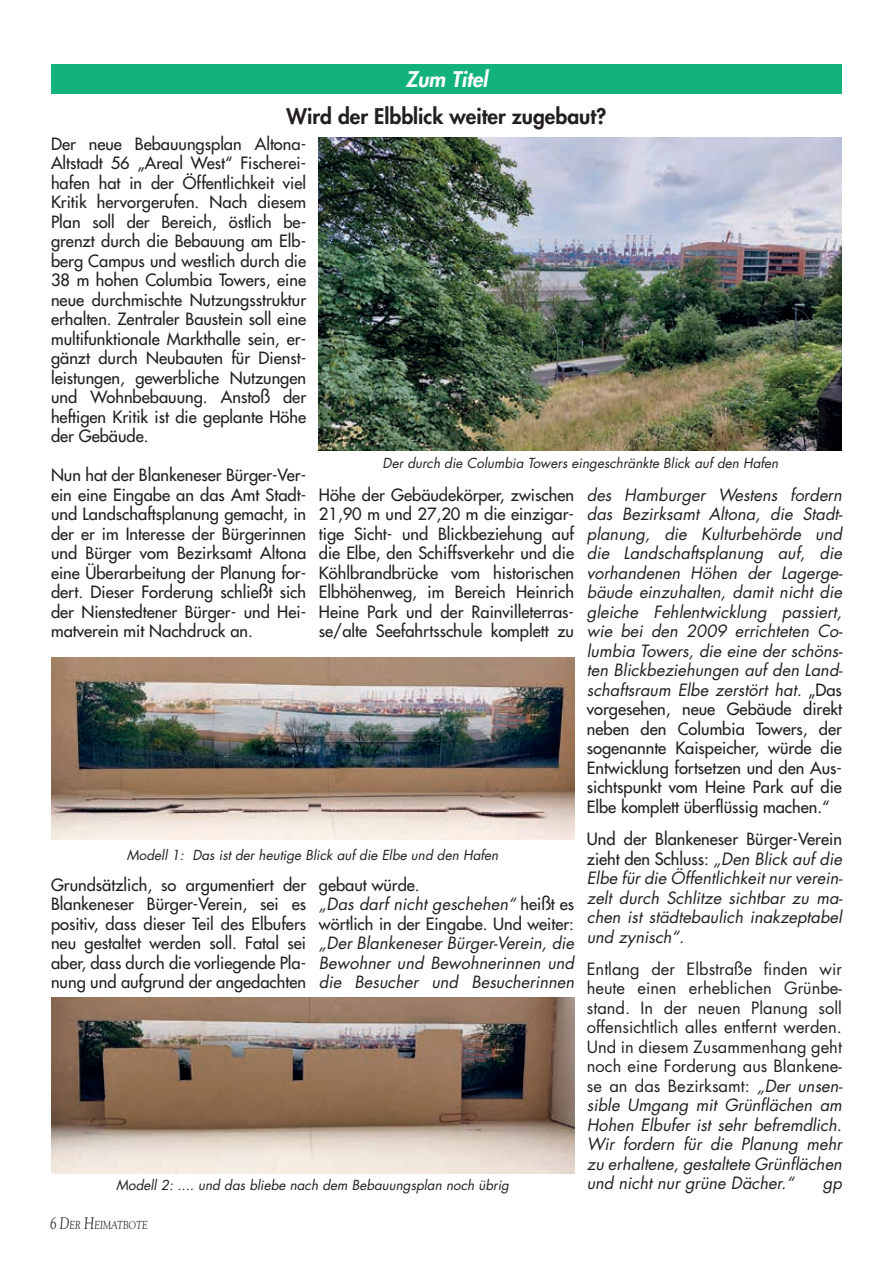
<style>
.page{position:relative;width:893px;height:1263px;background:#fff}
.page>*{position:absolute;margin:0;border:0;box-sizing:border-box;transform-origin:0 0}
.t1{font:800 21px "Futura Std";color:#231f20}
.t2{font:italic 800 21px "Futura Std";color:#fff}
.t3{font:500 16.5px/19.5px "Futura Std";color:#231f20;text-align:justify}
.t4{font:italic 16.5px/19.5px "Futura Std";color:#231f20;text-align:justify}
.t5{font:16.5px/19.5px "Futura Std";color:#231f20;text-align:justify}
.t6{font:italic 13.5px "Futura Std";color:#231f20}
.t7{font:italic 11.55px "Goudy Std";color:#231f20;scale:.8 1}
.s1{font-weight:500;font-style:normal}
.s2{font-style:italic}
.s3{font-weight:400;font-style:italic}
.s4{font-size:16.5px}
</style>
<div class="page">
<div style="left:51px;top:64px;width:791px;height:30px;background:#13b27b"></div>
<img style="left:319px;top:137px;width:523px;height:314px">
<img style="left:51px;top:997px;width:523px;height:177px">
<img style="left:51px;top:657px;width:523px;height:182px">
<p class="t2" style="left:405px;top:66px;width:84px">Zum Titel</p>
<p class="t1" style="left:287px;top:103px;width:321px">Wird der Elbblick weiter zugebaut?</p>
<p class="t3" style="left:51px;top:134px;width:257px">Der neue Bebauungsplan Altona-Altstadt 56 „Areal West“ Fischerei&shy;hafen hat in der Öffentlichkeit viel Kritik hervorgerufen. Nach diesem Plan soll der Bereich, östlich be&shy;grenzt durch die Bebauung am Elb&shy;berg Campus und westlich durch die 38 m hohen Columbia Towers, eine neue durchmischte Nutzungsstruktur erhalten. Zentraler Baustein soll eine multifunktionale Markthalle sein, er&shy;gänzt durch Neubauten für Dienst&shy;leistungen, gewerbliche Nutzungen und Wohnbebauung. Anstoß der heftigen Kritik ist die geplante Höhe der Gebäude.</p>
<p class="t3" style="left:51px;top:465px;width:257px">Nun hat der Blankeneser Bürger-Ver&shy;ein eine Eingabe an das Amt Stadt&shy;und Landschaftsplanung gemacht, in der er im Interesse der Bürgerinnen und Bürger vom Bezirksamt Altona eine Überarbeitung der Planung for&shy;dert. Dieser Forderung schließt sich der Nienstedtener Bürger- und Hei&shy;matverein mit Nachdruck an.</p>
<p class="t6" style="left:382px;top:455px;width:397px">Der durch die Columbia Towers eingeschränkte Blick auf den Hafen</p>
<p class="t3" style="left:319px;top:485px;width:257px">Höhe der Gebäudekörper, zwischen 21,90 m und 27,20 m die einzigar&shy;tige Sicht- und Blickbeziehung auf die Elbe, den Schiffsverkehr und die Köhlbrandbrücke vom historischen Elbhöhenweg, im Bereich Heinrich Heine Park und der Rainvilleterras&shy;se/alte Seefahrtsschule komplett zu</p>
<p class="t4" style="left:587px;top:485px;width:257px">des Hamburger Westens fordern das Bezirksamt Altona, die Stadt&shy;planung, die Kulturbehörde und die Landschaftsplanung auf, die vorhandenen Höhen der Lagerge&shy;bäude einzuhalten, damit nicht die gleiche Fehlentwicklung passiert, wie bei den 2009 errichteten Co&shy;lumbia Towers, die eine der schöns&shy;ten Blickbeziehungen auf den Land&shy;schaftsraum Elbe zerstört hat. <span class="s1">„Das vorgesehen, neue Gebäude direkt neben den Columbia Towers, der sogenannte Kaispeicher, würde die Entwicklung fortsetzen und den Aus&shy;sichtspunkt vom Heine Park auf die Elbe komplett überflüssig machen.“</span></p>
<p class="t4" style="left:587px;top:829px;width:257px"><span class="s1">Und der Blankeneser Bürger-Verein zieht den Schluss:</span> „Den Blick auf die Elbe für die Öffentlichkeit nur verein&shy;zelt durch Schlitze sichtbar zu ma&shy;chen ist städtebaulich inakzeptabel und zynisch“.</p>
<p class="t5" style="left:587px;top:959px;width:257px">Entlang der Elbstraße finden wir heute einen erheblichen Grünbe&shy;stand. In der neuen Planung soll offensichtlich alles entfernt werden.<br>Und in diesem Zusammenhang geht noch eine Forderung aus Blankene&shy;se an das Bezirksamt: <span class="s2">„Der unsen&shy;sible Umgang mit Grünflächen am Hohen Elbufer ist sehr befremdlich.<br>Wir fordern für die Planung mehr zu erhaltene, gestaltete Grünflächen</span></p>
<p class="t6" style="left:127px;top:846px;width:373px">Modell 1: Das ist der heutige Blick auf die Elbe und den Hafen</p>
<p class="t3" style="left:51px;top:875px;width:257px">Grundsätzlich, so argumentiert der Blankeneser Bürger-Verein, sei es positiv, dass dieser Teil des Elbufers neu gestaltet werden soll. Fatal sei aber, dass durch die vorliegende Pla&shy;nung und aufgrund der angedachten</p>
<p class="t3" style="left:319px;top:875px;width:257px;text-align:left">gebaut würde.<br><span class="s3">„Das darf nicht geschehen“</span> heißt es wörtlich in der Eingabe. Und weiter:</p>
<p class="t4" style="left:319px;top:934px;width:257px">„Der Blankeneser Bürger-Verein, die Bewohner und Bewohnerinnen und die Besucher und Besucherinnen</p>
<p class="t6" style="left:116px;top:1176px;width:394px">Modell 2: .... und das bliebe nach dem Bebauungsplan noch übrig</p>
<p class="t4" style="left:587px;top:1174px;width:209px">und nicht nur grüne Dächer.“</p>
<p class="t4" style="left:823px;top:1174px;width:21px">gp</p>
<p class="t7" style="left:50px;top:1217px;width:124px"><span class="s4">6</span> <span class="s4">D</span>ER <span class="s4">H</span>EIMATBOTE</p>
</div>
